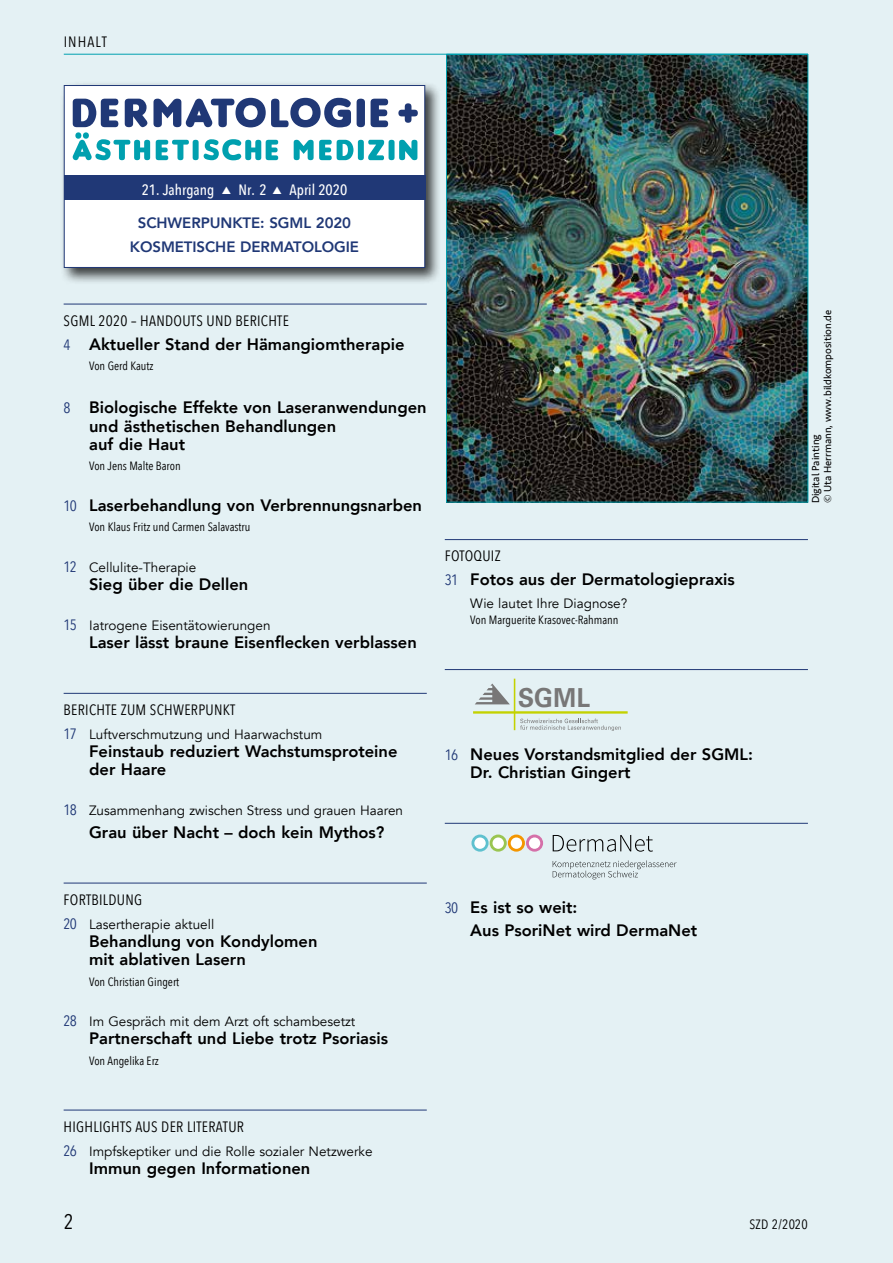
<style>
.page{position:relative;width:893px;height:1263px;background:#e4f1f4}
.page>*{position:absolute;margin:0;border:0;box-sizing:border-box;transform-origin:0 0}
.t1{font:700 26.25px "Univers";color:#787777;scale:.92 1}
.t2{font:21px "Avenir Next Condensed";color:#000}
.t3{font:800 16.5px/18px "Avenir";color:#000}
.t4{font:15px "Avenir Next Condensed";letter-spacing:.02em;color:#000}
.t5{font:800 15px/24px "Avenir";letter-spacing:-.005em;color:#203876;text-align:center}
.t6{font:500 15px "Avenir Next Condensed";color:#fff}
.t7{font:13.5px "Avenir";color:#000}
.t8{font:13.5px "Avenir Next Condensed";letter-spacing:.02em;color:#000}
.t9{font:12px "Avenir Next Condensed";color:#000}
.t10{font:10.5px/12px "Seravek";color:#000}
.s1{font-family:"Avenir Next Condensed";font-weight:400;font-size:15px;color:#203876}
.s2{font-family:"Avenir Next Condensed";font-size:15px;color:#203876}
</style>
<div class="page">
<hr style="left:64px;top:304px;width:363px;height:1px;background:#203876">
<hr style="left:64px;top:693px;width:363px;height:1px;background:#203876">
<hr style="left:64px;top:883px;width:363px;height:1px;background:#203876">
<hr style="left:64px;top:1109px;width:363px;height:1px;background:#203876">
<hr style="left:445px;top:539px;width:363px;height:1px;background:#203876">
<hr style="left:445px;top:669px;width:363px;height:1px;background:#203876">
<hr style="left:445px;top:823px;width:363px;height:1px;background:#203876">
<div style="left:60px;top:81px;width:382px;height:203px;background:#000;opacity:.75"></div>
<div style="left:64px;top:85px;width:361px;height:183px;background:#fff;border:1px solid #203876"></div>
<hr style="left:64px;top:54px;width:744px;height:1px;background:#00a0af">
<div style="left:357px;top:99px;width:8px;height:28px;background:#203876;border-radius:4px"></div>
<svg style="left:371px;top:99px;width:17px;height:28px"></svg>
<svg style="left:398px;top:103px;width:20px;height:20px"></svg>
<svg style="left:73px;top:98px;width:280px;height:62px"></svg>
<div style="left:358px;top:140px;width:6px;height:20px;background:#00a0af;border-radius:3px"></div>
<svg style="left:368px;top:140px;width:16px;height:20px"></svg>
<div style="left:389px;top:140px;width:6px;height:20px;background:#00a0af;border-radius:3px"></div>
<svg style="left:399px;top:140px;width:18px;height:20px"></svg>
<div style="left:64px;top:176px;width:361px;height:24px;background:#203876"></div>
<svg style="left:520px;top:719px;width:101px;height:12px"></svg>
<svg style="left:475px;top:683px;width:35px;height:21px"></svg>
<hr style="left:473px;top:711px;width:155px;height:3px;background:#c3d200">
<hr style="left:514px;top:679px;width:1px;height:51px;background:#c3d200">
<img style="left:448px;top:56px;width:358px;height:444px">
<svg style="left:526px;top:834px;width:17px;height:18px"></svg>
<div style="left:529px;top:837px;width:11px;height:12px;background:#fff;border-radius:50%"></div>
<svg style="left:471px;top:834px;width:18px;height:18px"></svg>
<div style="left:474px;top:837px;width:12px;height:12px;background:#fff;border-radius:50%"></div>
<svg style="left:508px;top:834px;width:17px;height:18px"></svg>
<div style="left:511px;top:837px;width:11px;height:12px;background:#fff;border-radius:50%"></div>
<svg style="left:490px;top:834px;width:17px;height:18px"></svg>
<div style="left:492px;top:837px;width:12px;height:12px;background:#fff;border-radius:50%"></div>
<svg style="left:553px;top:835px;width:100px;height:17px"></svg>
<svg style="left:553px;top:860px;width:124px;height:19px"></svg>
<p class="t4" style="left:64px;top:29px;width:45px">INHALT</p>
<p class="t6" style="left:142px;top:181px;width:207px">21. Jahrgang ▲ Nr. 2 ▲ April 2020</p>
<p class="t5" style="left:130px;top:210px;width:231px">SCHWERPUNKTE: SGML 2020<br>KOSMETISCHE DERMATOLOGIE</p>
<p class="t4" style="left:64px;top:308px;width:227px">SGML 2020 – HANDOUTS UND BERICHTE</p>
<p class="t3" style="left:64px;top:335px;width:342px"><span class="s1">4</span> Aktueller Stand der Hämangiomtherapie</p>
<p class="t9" style="left:89px;top:356px;width:66px">Von Gerd Kautz</p>
<p class="t3" style="left:89px;top:399px;width:339px;text-indent:-26px"><span class="s1">8</span> Biologische Effekte von Laseranwendungen und ästhetischen Behandlungen<br>auf die Haut</p>
<p class="t9" style="left:89px;top:456px;width:93px">Von Jens Malte Baron</p>
<p class="t3" style="left:64px;top:496px;width:360px"><span class="s1">10</span> Laserbehandlung von Verbrennungsnarben</p>
<p class="t9" style="left:89px;top:517px;width:163px">Von Klaus Fritz und Carmen Salavastru</p>
<p class="t7" style="left:64px;top:559px;width:134px"><span class="s2">12</span> Cellulite-Therapie</p>
<p class="t3" style="left:89px;top:575px;width:161px">Sieg über die Dellen</p>
<p class="t7" style="left:64px;top:617px;width:208px"><span class="s2">15</span> Iatrogene Eisentätowierungen</p>
<p class="t3" style="left:89px;top:633px;width:329px">Laser lässt braune Eisenflecken verblassen</p>
<p class="t4" style="left:64px;top:697px;width:173px">BERICHTE ZUM SCHWERPUNKT</p>
<p class="t7" style="left:64px;top:726px;width:260px"><span class="s2">17</span> Luftverschmutzung und Haarwachstum</p>
<p class="t3" style="left:89px;top:742px;width:310px">Feinstaub reduziert Wachstumsproteine der Haare</p>
<p class="t7" style="left:64px;top:802px;width:341px"><span class="s2">18</span> Zusammenhang zwischen Stress und grauen Haaren</p>
<p class="t3" style="left:89px;top:823px;width:297px">Grau über Nacht – doch kein Mythos?</p>
<p class="t4" style="left:445px;top:543px;width:57px">FOTOQUIZ</p>
<p class="t3" style="left:445px;top:570px;width:291px"><span class="s1">31</span> Fotos aus der Dermatologiepraxis</p>
<p class="t7" style="left:470px;top:595px;width:159px">Wie lautet Ihre Diagnose?</p>
<p class="t9" style="left:470px;top:609px;width:150px">Von Marguerite Krasovec-Rahmann</p>
<h1 class="t1" style="left:518px;top:681px;width:80px">SGML</h1>
<p class="t3" style="left:470px;top:745px;width:284px;text-indent:-26px"><span class="s1">16</span> Neues Vorstandsmitglied der SGML:<br>Dr. Christian Gingert</p>
<p class="t4" style="left:64px;top:887px;width:80px">FORTBILDUNG</p>
<p class="t7" style="left:64px;top:916px;width:152px"><span class="s2">20</span> Lasertherapie aktuell</p>
<p class="t3" style="left:89px;top:932px;width:230px">Behandlung von Kondylomen mit ablativen Lasern</p>
<p class="t9" style="left:89px;top:971px;width:92px">Von Christian Gingert</p>
<p class="t7" style="left:64px;top:1013px;width:293px"><span class="s2">28</span> Im Gespräch mit dem Arzt oft schambesetzt</p>
<p class="t3" style="left:89px;top:1029px;width:300px">Partnerschaft und Liebe trotz Psoriasis</p>
<p class="t9" style="left:89px;top:1050px;width:71px">Von Angelika Erz</p>
<p class="t3" style="left:470px;top:897px;width:228px;line-height:22.2px;text-indent:-26px"><span class="s1">30</span> Es ist so weit:<br>Aus PsoriNet wird DermaNet</p>
<p class="t4" style="left:64px;top:1114px;width:182px">HIGHLIGHTS AUS DER LITERATUR</p>
<p class="t7" style="left:64px;top:1143px;width:310px"><span class="s2">26</span> Impfskeptiker und die Rolle sozialer Netzwerke</p>
<p class="t3" style="left:89px;top:1159px;width:223px">Immun gegen Informationen</p>
<p class="t10" style="left:810px;top:503px;width:195px;rotate:-90deg">Digital Painting<br>© Uta Herrmann, www.bildkomposition.de</p>
<p class="t2" style="left:64px;top:1203px;width:11px">2</p>
<p class="t8" style="left:749px;top:1212px;width:60px">SZD 2/2020</p>
</div>
